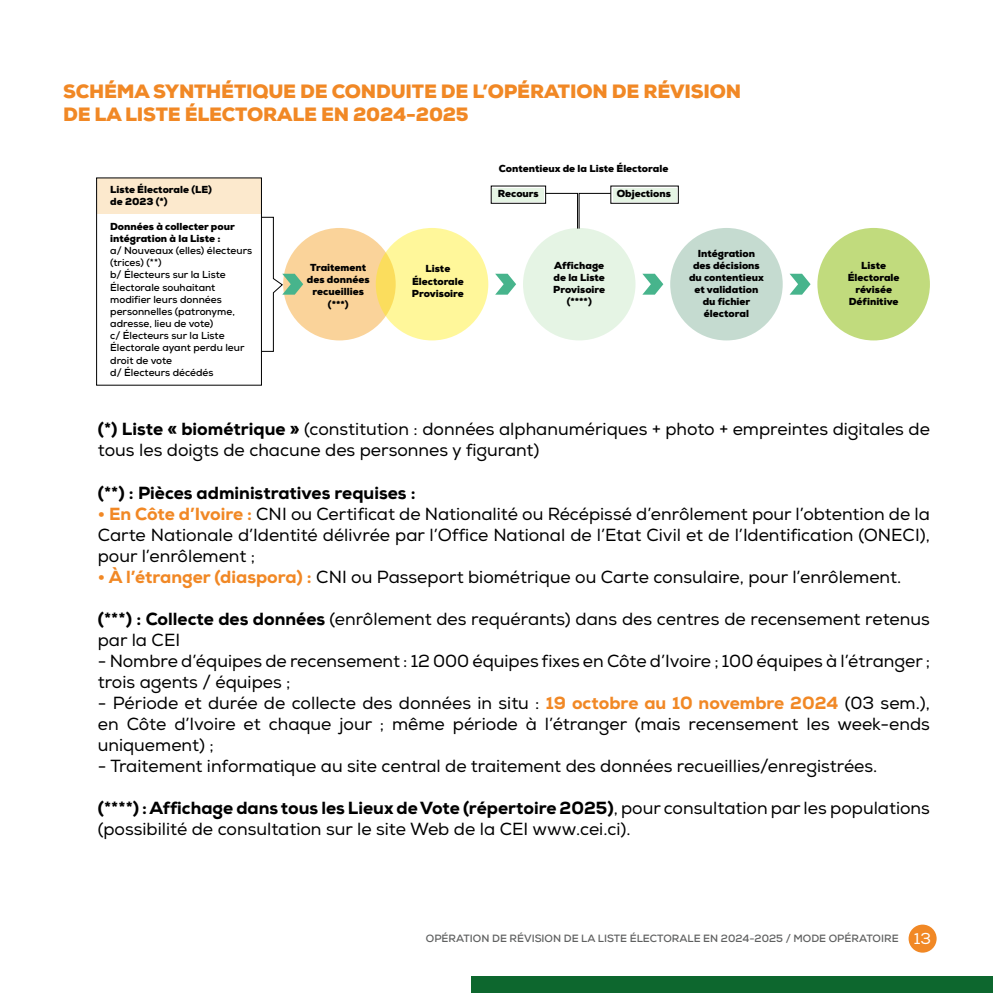
<style>
.page{position:relative;width:993px;height:993px;background:#fff}
.page>*{position:absolute;margin:0;border:0;box-sizing:border-box;transform-origin:0 0}
.t1{font:900 19.25px/22.8px "Nexa";letter-spacing:-.01em;color:#f18825}
.t2{font:17.5px/21px "Nexa";color:#000}
.t3{font:800 17.5px "Nexa";color:#000}
.t4{font:700 10.5px "Nexa";color:#5f6060}
.t5{font:900 10.15px/12.2px "Nexa";color:#000;text-align:center}
.t6{font:700 10.15px/12.2px "Nexa";color:#000}
.s1{font-weight:800}
.s2{font-weight:800;color:#f18825}
.s3{font-weight:400;font-size:15.75px;color:#fff}
</style>
<div class="page">
<div style="left:471px;top:976px;width:521px;height:16px;background:#0d672e"></div>
<div style="left:492px;top:188px;width:51px;height:13px;background:#e5f4e4"></div>
<div style="left:612px;top:188px;width:64px;height:13px;background:#e5f4e4"></div>
<div style="left:97px;top:178px;width:164px;height:36px;background:#fce9cd"></div>
<div style="left:283px;top:228px;width:112px;height:112px;background:#fad39a;border-radius:50%"></div>
<svg style="left:375px;top:228px;width:113px;height:112px;background:#fef494"></svg>
<div style="left:523px;top:228px;width:112px;height:112px;background:#e5f4e4;border-radius:50%"></div>
<div style="left:670px;top:228px;width:112px;height:112px;background:#c5dbd0;border-radius:50%"></div>
<div style="left:817px;top:228px;width:112px;height:112px;background:#c1db7d;border-radius:50%"></div>
<svg style="left:545px;top:193px;width:66px;height:36px"></svg>
<svg style="left:495px;top:274px;width:21px;height:20px"></svg>
<svg style="left:261px;top:217px;width:42px;height:134px"></svg>
<svg style="left:642px;top:274px;width:21px;height:20px"></svg>
<svg style="left:790px;top:274px;width:20px;height:20px"></svg>
<div style="left:908px;top:924px;width:28px;height:28px;background:#f18825;border-radius:50%"></div>
<p class="t1" style="left:63px;top:80px;width:679px">SCHÉMA SYNTHÉTIQUE DE CONDUITE DE L’OPÉRATION DE RÉVISION<br>DE LA LISTE ÉLECTORALE EN 2024-2025</p>
<p class="t5" style="left:110px;top:183px;width:103px;text-align:left">Liste Électorale (LE) de 2023 (*)</p>
<p class="t5" style="left:110px;top:220px;width:126px;text-align:left">Données à collecter pour intégration à la Liste :</p>
<p class="t6" style="left:110px;top:244px;width:143px">a/ Nouveaux (elles) électeurs (trices) (**)<br>b/ Électeurs sur la Liste<br>Électorale souhaitant modifier leurs données personnelles (patronyme, adresse, lieu de vote)<br>c/ Électeurs sur la Liste<br>Électorale ayant perdu leur droit de vote<br>d/ Électeurs décédés</p>
<p class="t5" style="left:498px;top:162px;width:171px">Contentieux de la Liste Électorale</p>
<p class="t5" style="left:498px;top:188px;width:42px">Recours</p>
<p class="t5" style="left:616px;top:188px;width:56px">Objections</p>
<p class="t5" style="left:307px;top:261px;width:64px">Traitement des données recueillies (***)</p>
<p class="t5" style="left:412px;top:263px;width:53px">Liste<br>Électorale<br>Provisoire</p>
<p class="t5" style="left:553px;top:259px;width:53px">Affichage de la Liste<br>Provisoire (****)</p>
<p class="t5" style="left:688px;top:247px;width:76px">Intégration des décisions du contentieux et validation du fichier électoral</p>
<p class="t5" style="left:847px;top:259px;width:53px">Liste<br>Électorale révisée<br>Définitive</p>
<p class="t2" style="left:98px;top:419px;width:833px"><span class="s1">(*) Liste « biométrique »</span> (constitution : données alphanumériques + photo + empreintes digitales de tous les doigts de chacune des personnes y figurant)</p>
<p class="t3" style="left:98px;top:481px;width:319px">(**) : Pièces administratives requises :</p>
<p class="t2" style="left:98px;top:503px;width:833px;text-align:justify"><span class="s2">• En Côte d’Ivoire :</span> CNI ou Certificat de Nationalité ou Récépissé d’enrôlement pour l’obtention de la Carte Nationale d’Identité délivrée par l’Office National de l’Etat Civil et de l’Identification (ONECI), pour l’enrôlement ;</p>
<p class="t2" style="left:98px;top:566px;width:804px"><span class="s2">• À l’étranger (diaspora) :</span> CNI ou Passeport biométrique ou Carte consulaire, pour l’enrôlement.</p>
<p class="t2" style="left:98px;top:608px;width:833px"><span class="s1">(***) : Collecte des données</span> (enrôlement des requérants) dans des centres de recensement retenus par la CEI</p>
<p class="t2" style="left:98px;top:650px;width:833px">- Nombre d’équipes de recensement : 12 000 équipes fixes en Côte d’Ivoire ; 100 équipes à l’étranger ; trois agents / équipes ;</p>
<p class="t2" style="left:98px;top:692px;width:833px;text-align:justify">- Période et durée de collecte des données in situ : <span class="s2">19 octobre au 10 novembre 2024</span> (03 sem.), en Côte d’Ivoire et chaque jour ; même période à l’étranger (mais recensement les week-ends uniquement) ;</p>
<p class="t2" style="left:98px;top:755px;width:780px">- Traitement informatique au site central de traitement des données recueillies/enregistrées.</p>
<p class="t2" style="left:98px;top:797px;width:833px"><span class="s1">(****) : Affichage dans tous les Lieux de Vote (répertoire 2025)</span>, pour consultation par les populations (possibilité de consultation sur le site Web de la CEI www.cei.ci).</p>
<p class="t4" style="left:426px;top:931px;width:506px">OPÉRATION DE RÉVISION DE LA LISTE ÉLECTORALE EN 2024-2025 / MODE OPÉRATOIRE <span class="s3">13</span></p>
</div>
